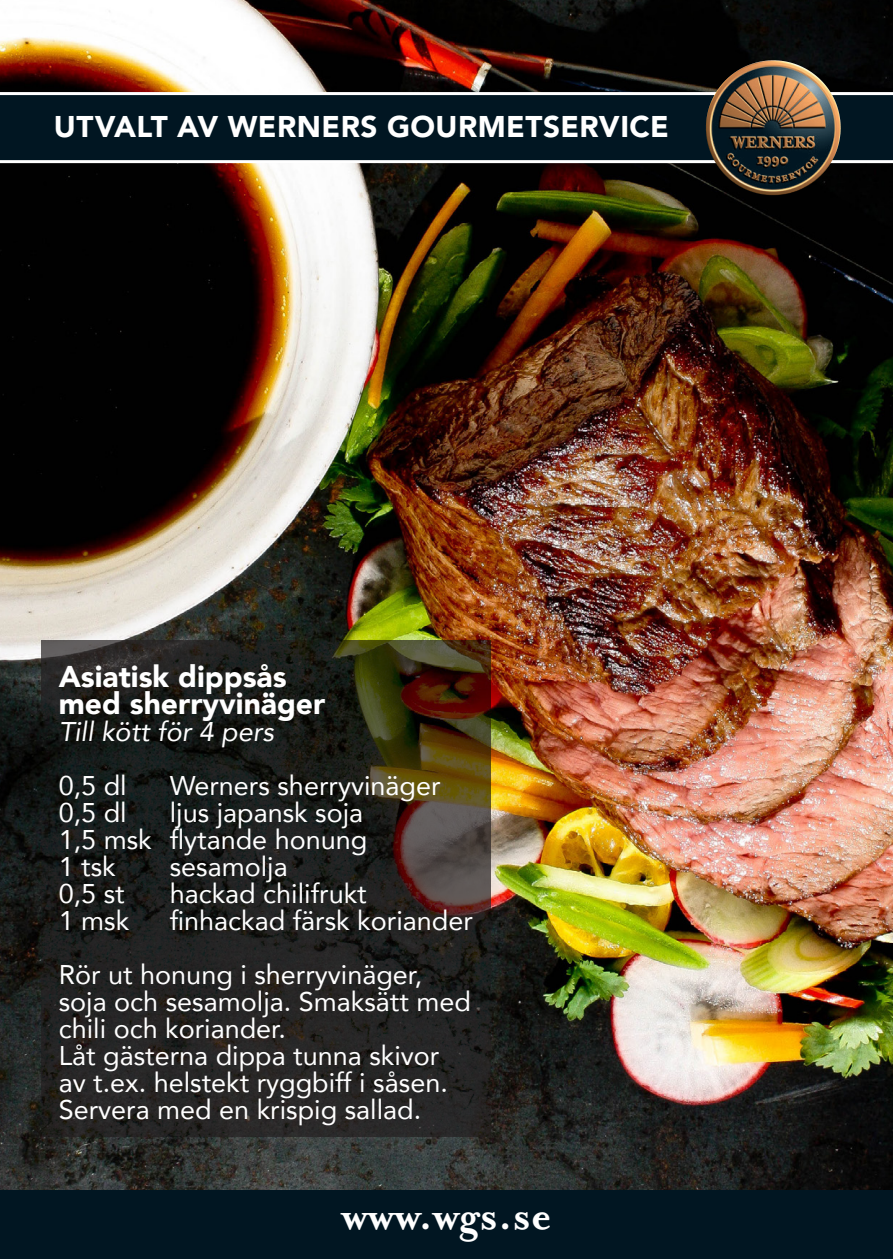
<style>
.page{position:relative;width:893px;height:1259px;background:#fff}
.page>*{position:absolute;margin:0;border:0;box-sizing:border-box;transform-origin:0 0}
.t1{font:700 48px "Mrs Eaves";color:#fff}
.t2{font:900 30px/27px "Avenir";color:#fff}
.t3{font:900 29.7px "Avenir LT Std";letter-spacing:.015em;color:#fff}
.ingredienser_tabb{font:27px/27px "Avenir";color:#fff}
.t4{font:italic 27px "Avenir";color:#fff}
</style>
<div class="page">
<img style="left:0;top:0;width:893px;height:1191px">
<svg style="left:0;top:92px;width:893px;height:71px;background:#212f35"></svg>
<img style="left:734px;top:60px;width:40px;height:13px">
<svg style="left:42px;top:640px;width:449px;height:496px;background:#25231e"></svg>
<div style="left:0;top:1191px;width:893px;height:68px;background:#011622"></div>
<p class="t3" style="left:54px;top:109px;width:616px">UTVALT AV WERNERS GOURMETSERVICE</p>
<p class="t2" style="left:59px;top:662px;width:268px">Asiatisk dippsås med sherryvinäger</p>
<p class="t4" style="left:59px;top:715px;width:217px">Till kött för 4 pers</p>
<p class="ingredienser_tabb" style="left:59px;top:771px;width:70px">0,5 dl</p>
<p class="ingredienser_tabb" style="left:170px;top:771px;width:272px">Werners sherryvinäger</p>
<p class="ingredienser_tabb" style="left:59px;top:798px;width:70px">0,5 dl</p>
<p class="ingredienser_tabb" style="left:170px;top:798px;width:195px">ljus japansk soja</p>
<p class="ingredienser_tabb" style="left:59px;top:825px;width:310px">1,5 msk flytande honung</p>
<p class="ingredienser_tabb" style="left:59px;top:852px;width:59px">1 tsk</p>
<p class="ingredienser_tabb" style="left:170px;top:852px;width:120px">sesamolja</p>
<p class="ingredienser_tabb" style="left:59px;top:879px;width:68px">0,5 st</p>
<p class="ingredienser_tabb" style="left:170px;top:879px;width:199px">hackad chilifrukt</p>
<p class="ingredienser_tabb" style="left:59px;top:906px;width:72px">1 msk</p>
<p class="ingredienser_tabb" style="left:170px;top:906px;width:305px">finhackad färsk koriander</p>
<p class="ingredienser_tabb" style="left:59px;top:960px;width:414px">Rör ut honung i sherryvinäger, soja och sesamolja. Smaksätt med chili och koriander.</p>
<p class="ingredienser_tabb" style="left:59px;top:1041px;width:391px">Låt gästerna dippa tunna skivor av t.ex. helstekt ryggbiff i såsen.<br>Servera med en krispig sallad.</p>
<p class="t1" style="left:341px;top:1187px;width:212px">www.wgs.se</p>
</div>
